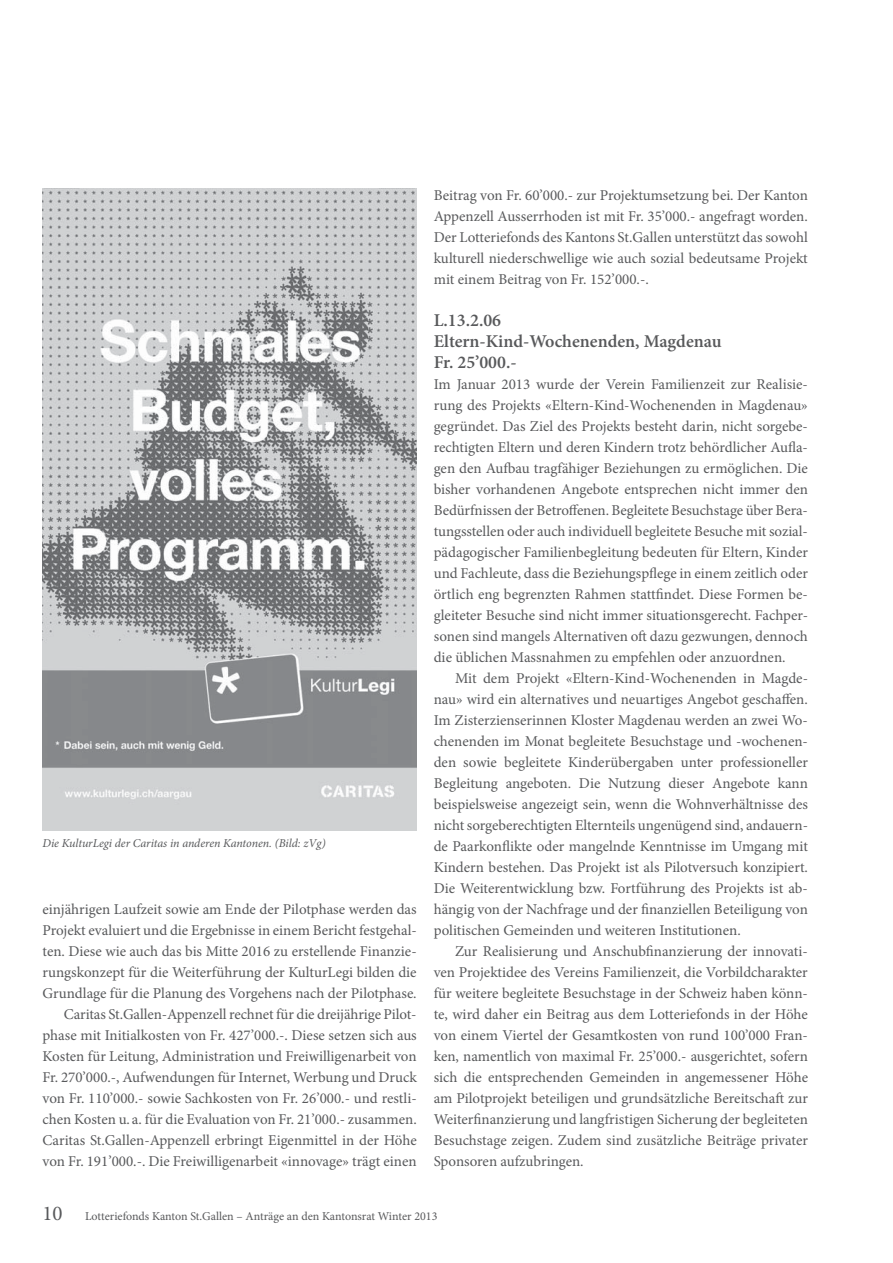
<style>
.page{position:relative;width:893px;height:1263px;background:#fff}
.page>*{position:absolute;margin:0;border:0;box-sizing:border-box;transform-origin:0 0}
.t1{font:600 18px/21px "Minion Pro";color:#58595b}
.t2{font:15px/21px "Minion Pro";color:#58595b;text-align:justify}
.t3{font:12px "Minion Pro";letter-spacing:-.005em;color:#58595b}
.t4{font:italic 12px "Minion Pro";letter-spacing:-.005em;color:#58595b}
.s1{font-size:21px}
</style>
<div class="page">
<img style="left:43px;top:188px;width:373px;height:642px">
<p class="t4" style="left:43px;top:838px;width:285px">Die KulturLegi der Caritas in anderen Kantonen. (Bild: zVg)</p>
<p class="t2" style="left:43px;top:900px;width:376px;text-align:right">einjährigen Laufzeit sowie am Ende der Pilotphase werden das Projekt evaluiert und die Ergebnisse in einem Bericht festgehal&shy;ten. Diese wie auch das bis Mitte 2016 zu erstellende Finanzie&shy;rungskonzept für die Weiterführung der KulturLegi bilden die Grundlage für die Planung des Vorgehens nach der Pilotphase.<br>Caritas St.Gallen-Appenzell rechnet für die dreijährige Pilot&shy;phase mit Initialkosten von Fr. 427’000.-. Diese setzen sich aus Kosten für Leitung, Administration und Freiwilligenarbeit von Fr. 270’000.-, Aufwendungen für Internet, Werbung und Druck von Fr. 110’000.- sowie Sachkosten von Fr. 26’000.- und restli&shy;chen Kosten u. a. für die Evaluation von Fr. 21’000.- zusammen.<br>Caritas St.Gallen-Appenzell erbringt Eigenmittel in der Höhe von Fr. 191’000.-. Die Freiwilligen arbeit «innovage» trägt einen</p>
<p class="t2" style="left:434px;top:186px;width:376px">Beitrag von Fr. 60’000.- zur Projektumsetzung bei. Der Kanton Appenzell Ausserrhoden ist mit Fr. 35’000.- angefragt worden.<br>Der Lotteriefonds des Kantons St.Gallen unterstützt das sowohl kulturell niederschwellige wie auch sozial bedeutsame Projekt mit einem Beitrag von Fr. 152’000.-.</p>
<p class="t1" style="left:434px;top:311px;width:289px">L.13.2.06<br>Eltern-Kind-Wochenenden, Magdenau<br>Fr. 25’000.-</p>
<p class="t2" style="left:434px;top:375px;width:376px">Im Januar 2013 wurde der Verein Familienzeit zur Realisie&shy;rung des Projekts «Eltern-Kind-Wochenenden in Magdenau» gegründet. Das Ziel des Projekts besteht darin, nicht sorgebe&shy;rechtigten Eltern und deren Kindern trotz behördlicher Aufla&shy;gen den Aufbau tragfähiger Beziehungen zu ermöglichen. Die bisher vorhandenen Angebote entsprechen nicht immer den Bedürfnissen der Betroffenen. Begleitete Besuchstage über Bera&shy;tungsstellen oder auch individuell begleitete Besuche mit sozial&shy;pädagogischer Familienbegleitung bedeuten für Eltern, Kinder und Fachleute, dass die Beziehungspflege in einem zeitlich oder örtlich eng begrenzten Rahmen stattfindet. Diese Formen be&shy;gleiteter Besuche sind nicht immer situationsgerecht. Fachper&shy;sonen sind mangels Alternativen oft dazu gezwungen, dennoch die üblichen Massnahmen zu empfehlen oder anzuordnen.</p>
<p class="t2" style="left:434px;top:669px;width:376px;text-indent:21px">Mit dem Projekt «Eltern-Kind-Wochenenden in Magde&shy;nau» wird ein alternatives und neuartiges Angebot geschaffen.<br>Im Zisterzienserinnen Kloster Magdenau werden an zwei Wo&shy;chenenden im Monat begleitete Besuchstage und -wochenen&shy;den sowie begleitete Kinderübergaben unter professioneller Begleitung angeboten. Die Nutzung dieser Angebote kann beispielsweise angezeigt sein, wenn die Wohnverhältnisse des nicht sorgeberechtigten Elternteils ungenügend sind, andauern&shy;de Paarkonflikte oder mangelnde Kenntnisse im Umgang mit Kindern bestehen. Das Projekt ist als Pilotversuch konzipiert.<br>Die Weiterentwicklung bzw. Fortführung des Projekts ist ab&shy;hängig von der Nachfrage und der finanziellen Beteiligung von politischen Gemeinden und weiteren Institutionen.</p>
<p class="t2" style="left:434px;top:942px;width:376px;text-indent:21px">Zur Realisierung und Anschubfinanzierung der innovati&shy;ven Projektidee des Vereins Familienzeit, die Vorbildcharakter für weitere begleitete Besuchstage in der Schweiz haben könn&shy;te, wird daher ein Beitrag aus dem Lotteriefonds in der Höhe von einem Viertel der Gesamtkosten von rund 100’000 Fran&shy;ken, namentlich von maximal Fr. 25’000.- ausgerichtet, sofern sich die entsprechenden Gemeinden in angemessener Höhe am Pilotprojekt beteiligen und grundsätzliche Bereitschaft zur Weiterfinanzierung und langfristigen Sicherung der begleiteten Besuchstage zeigen. Zudem sind zusätzliche Beiträge privater Sponsoren aufzubringen.</p>
<p class="t3" style="left:43px;top:1212px;width:396px"><span class="s1">10</span> Lotteriefonds Kanton St.Gallen – Anträge an den Kantonsrat Winter 2013</p>
</div>
